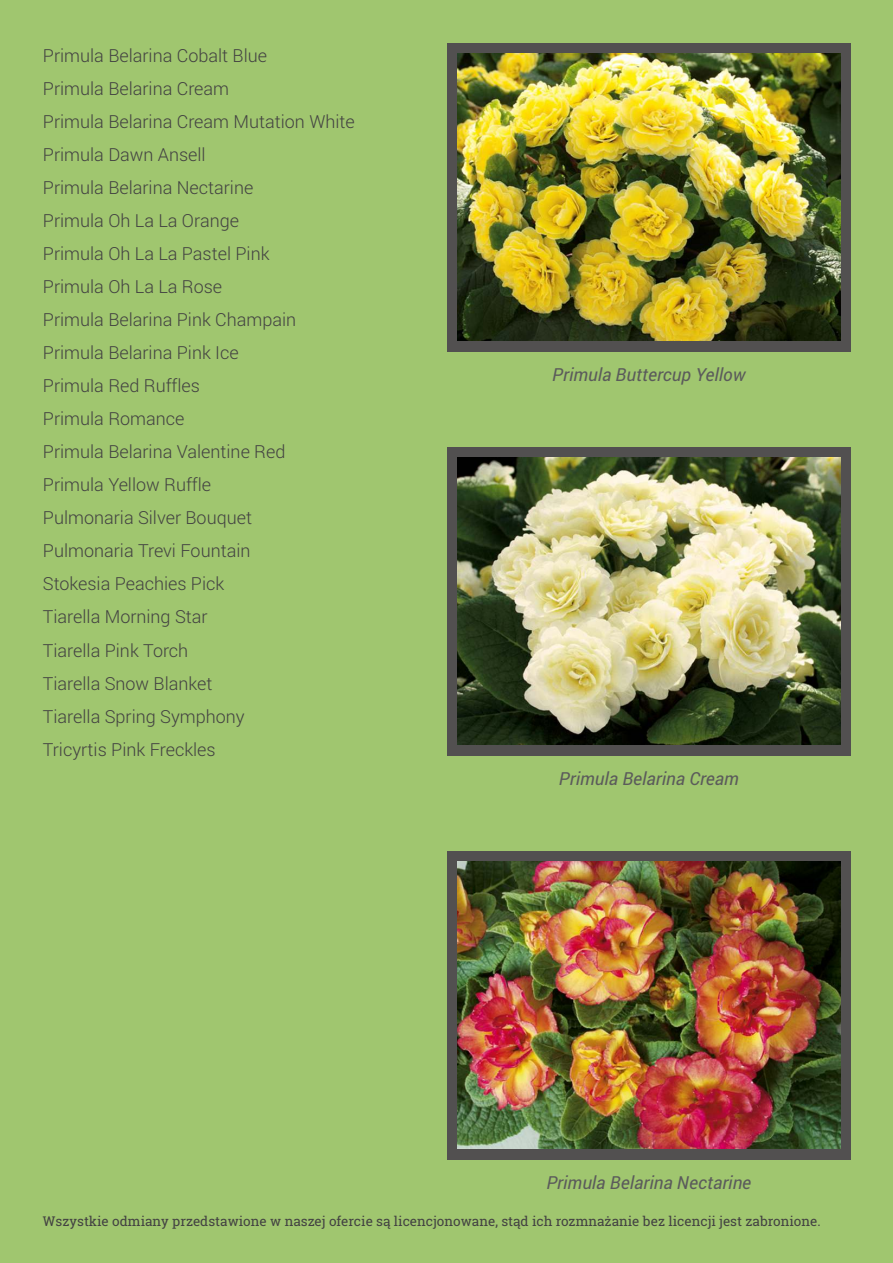
<style>
.page{position:relative;width:893px;height:1263px;background:#a0c66f}
.page>*{position:absolute;margin:0;border:0;box-sizing:border-box;transform-origin:0 0}
.t1{font:300 18px/33px "Roboto";color:#434242}
.t2{font:italic 18px "Roboto";color:#5b5b5b}
.t3{font:13.5px "Roboto Slab";color:#434242}
</style>
<div class="page">
<div style="left:447px;top:447px;width:404px;height:309px;background:#525050"></div>
<img style="left:457px;top:458px;width:383px;height:287px">
<div style="left:447px;top:851px;width:404px;height:308px;background:#525050"></div>
<img style="left:457px;top:862px;width:383px;height:286px">
<div style="left:447px;top:43px;width:404px;height:309px;background:#525050"></div>
<img style="left:457px;top:54px;width:383px;height:287px">
<p class="t1" style="left:43px;top:38px;width:313px">Primula Belarina Cobalt Blue<br>Primula Belarina Cream<br>Primula Belarina Cream Mutation White<br>Primula Dawn Ansell<br>Primula Belarina Nectarine<br>Primula Oh La La Orange<br>Primula Oh La La Pastel Pink<br>Primula Oh La La Rose<br>Primula Belarina Pink Champain<br>Primula Belarina Pink Ice<br>Primula Red Ruffles<br>Primula Romance<br>Primula Belarina Valentine Red<br>Primula Yellow Ruffle<br>Pulmonaria Silver Bouquet<br>Pulmonaria Trevi Fountain<br>Stokesia Peachies Pick<br>Tiarella Morning Star<br>Tiarella Pink Torch<br>Tiarella Snow Blanket<br>Tiarella Spring Symphony<br>Tricyrtis Pink Freckles</p>
<p class="t2" style="left:552px;top:362px;width:195px">Primula Buttercup Yellow</p>
<p class="t2" style="left:559px;top:766px;width:181px">Primula Belarina Cream</p>
<p class="t2" style="left:546px;top:1170px;width:206px">Primula Belarina Nectarine</p>
<p class="t3" style="left:43px;top:1212px;width:779px">Wszystkie odmiany przedstawione w naszej ofercie są licencjonowane, stąd ich rozmnażanie bez licencji jest zabronione.</p>
</div>
